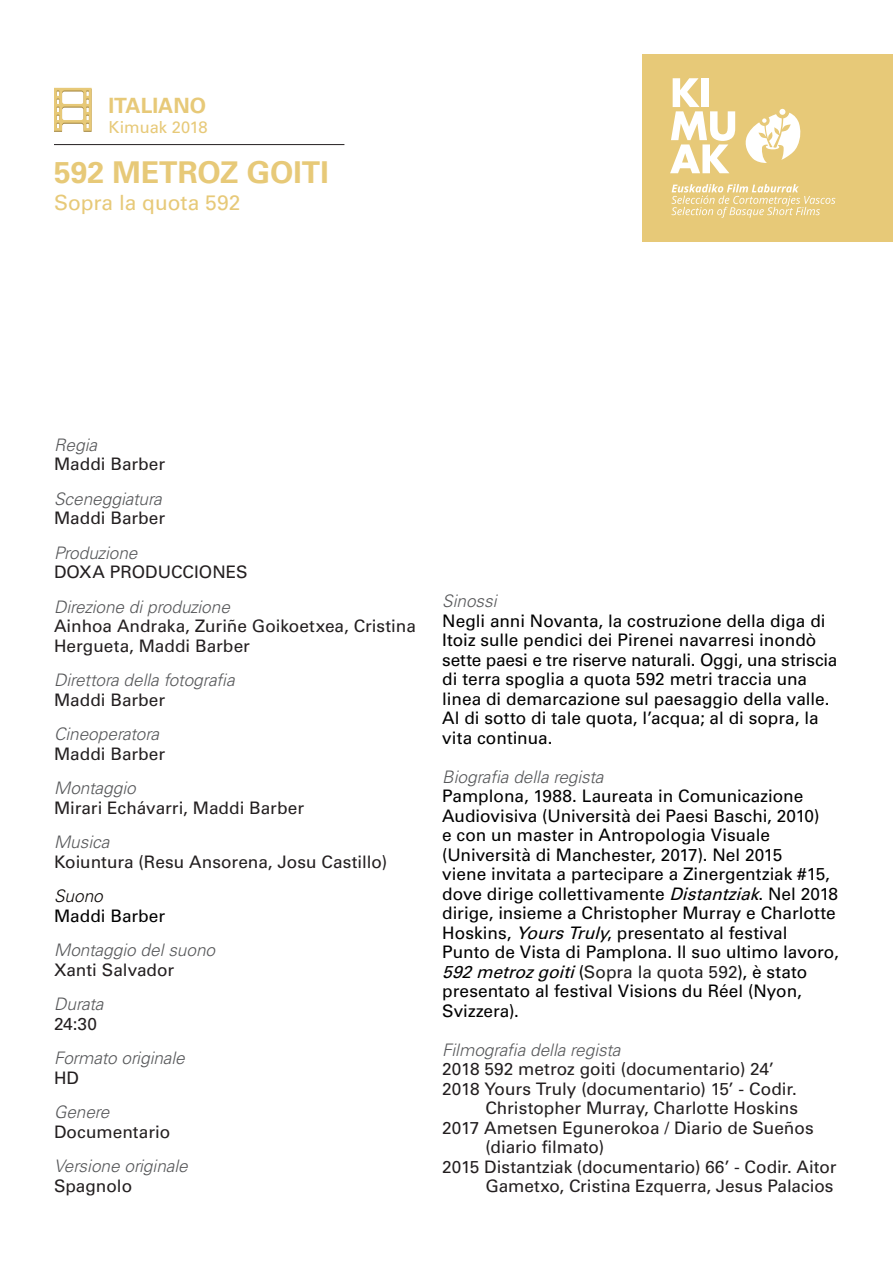
<style>
.page{position:relative;width:893px;height:1263px;background:#fff}
.page>*{position:absolute;margin:0;border:0;box-sizing:border-box;transform-origin:0 0}
.t1{font:700 30px "Univers LT Std";color:#e7c978}
.t2{font:21px "Univers LT Std";letter-spacing:-.005em;color:#e7c978}
.t3{font:700 21px "Univers LT Std";color:#e7c978}
.t4{font:17.25px/19.5px "Univers LT Std";color:#000}
.t5{font:17.25px/19.5px "Univers LT Std";color:#231f20}
.t6{font:italic 300 17.25px "Univers LT Std";letter-spacing:-.005em;color:#57585a}
.t7{font:italic 300 17.25px "Univers LT Std";color:#0c0806}
.t8{font:16.5px "Univers LT Std";letter-spacing:-.005em;color:#e7c978}
.s1{font-style:italic}
.s2{color:#231f20}
</style>
<div class="page">
<hr style="left:54px;top:144px;width:290px;height:1px;background:#231f20">
<div style="left:642px;top:54px;width:251px;height:187px;background:#e7c978"></div>
<svg style="left:670px;top:78px;width:65px;height:95px"></svg>
<svg style="left:672px;top:184px;width:163px;height:34px"></svg>
<svg style="left:745px;top:109px;width:56px;height:54px"></svg>
<svg style="left:54px;top:88px;width:38px;height:44px"></svg>
<p class="t3" style="left:108px;top:93px;width:99px">ITALIANO</p>
<p class="t8" style="left:108px;top:117px;width:101px">Kimuak 2018</p>
<p class="t1" style="left:54px;top:155px;width:276px">592 METROZ GOITI</p>
<p class="t2" style="left:54px;top:190px;width:188px">Sopra la quota 592</p>
<p class="t6" style="left:54px;top:434px;width:45px">Regia</p>
<p class="t5" style="left:54px;top:454px;width:113px">Maddi Barber</p>
<p class="t6" style="left:54px;top:488px;width:109px">Sceneggiatura</p>
<p class="t5" style="left:54px;top:508px;width:113px">Maddi Barber</p>
<p class="t6" style="left:54px;top:542px;width:85px">Produzione</p>
<p class="t5" style="left:54px;top:562px;width:195px">DOXA PRODUCCIONES</p>
<p class="t6" style="left:54px;top:596px;width:177px">Direzione di produzione</p>
<p class="t5" style="left:54px;top:616px;width:363px">Ainhoa Andraka, Zuriñe Goikoetxea, Cristina<br>Hergueta, Maddi Barber</p>
<p class="t6" style="left:54px;top:669px;width:182px">Direttora della fotografia</p>
<p class="t5" style="left:54px;top:690px;width:113px">Maddi Barber</p>
<p class="t6" style="left:54px;top:723px;width:107px">Cineoperatora</p>
<p class="t5" style="left:54px;top:744px;width:113px">Maddi Barber</p>
<p class="t6" style="left:54px;top:777px;width:83px">Montaggio</p>
<p class="t5" style="left:54px;top:798px;width:252px">Mirari Echávarri, Maddi Barber</p>
<p class="t6" style="left:54px;top:831px;width:57px">Musica</p>
<p class="t5" style="left:54px;top:852px;width:335px">Koiuntura (Resu Ansorena, Josu Castillo)</p>
<p class="t7" style="left:54px;top:885px;width:50px">Suono</p>
<p class="t4" style="left:54px;top:906px;width:113px">Maddi Barber</p>
<p class="t6" style="left:54px;top:939px;width:163px">Montaggio del suono</p>
<p class="t5" style="left:54px;top:960px;width:122px">Xanti Salvador</p>
<p class="t6" style="left:54px;top:993px;width:51px">Durata</p>
<p class="t5" style="left:54px;top:1014px;width:44px">24:30</p>
<p class="t6" style="left:54px;top:1047px;width:132px">Formato originale</p>
<p class="t5" style="left:54px;top:1068px;width:26px">HD</p>
<p class="t6" style="left:54px;top:1101px;width:57px">Genere</p>
<p class="t5" style="left:54px;top:1122px;width:118px">Documentario</p>
<p class="t6" style="left:54px;top:1155px;width:135px">Versione originale</p>
<p class="t5" style="left:54px;top:1176px;width:80px">Spagnolo</p>
<p class="t6" style="left:442px;top:591px;width:56px">Sinossi</p>
<p class="t4" style="left:442px;top:611px;width:397px">Negli anni Novanta, la costruzione della diga di Itoiz sulle pendici dei Pirenei navarresi inondò sette paesi e tre riserve naturali. Oggi, una striscia di terra spoglia a quota 592 metri traccia una linea di demarcazione sul paesaggio della valle.<br>Al di sotto di tale quota, l’acqua; al di sopra, la vita continua.</p>
<p class="t6" style="left:442px;top:766px;width:163px">Biografia della regista</p>
<p class="t4" style="left:442px;top:786px;width:379px">Pamplona, 1988. Laureata in Comunicazione<br>Audiovisiva (Università dei Paesi Baschi, 2010)</p>
<p class="t4" style="left:442px;top:825px;width:329px">e con un master in Antropologia Visuale</p>
<p class="t4" style="left:442px;top:845px;width:342px">(Università di Manchester, 2017). Nel 2015</p>
<p class="t4" style="left:442px;top:864px;width:398px">viene invitata a partecipare a Zinergentziak #15, dove dirige collettivamente <span class="s1">Distantziak</span>. Nel 2018 dirige, insieme a Christopher Murray e Charlotte Hoskins, <span class="s1">YoursTruly</span>, presentato al festival Punto de Vista di Pamplona. Il suo ultimo lavoro, <span class="s1">592metrozgoiti</span>(<span class="s2">Sopra la quota 592</span>), è stato presentato al festival Visions du Réel (Nyon, Svizzera).</p>
<p class="t6" style="left:442px;top:1039px;width:180px">Filmografia della regista</p>
<p class="t5" style="left:442px;top:1059px;width:333px">2018 592 metroz goiti (documentario) 24’</p>
<p class="t5" style="left:442px;top:1079px;width:356px">2018 Yours Truly (documentario) 15’ - Codir.</p>
<p class="t5" style="left:485px;top:1098px;width:314px">Christopher Murray, Charlotte Hoskins</p>
<p class="t5" style="left:485px;top:1118px;width:330px;text-indent:-43px">2017 Ametsen Egunerokoa / Diario de Sueños (diario filmato)</p>
<p class="t5" style="left:442px;top:1157px;width:396px;text-align:right">2015 Distantziak (documentario) 66’ - Codir. Aitor<br>Gametxo, Cristina Ezquerra, Jesus Palacios</p>
</div>
